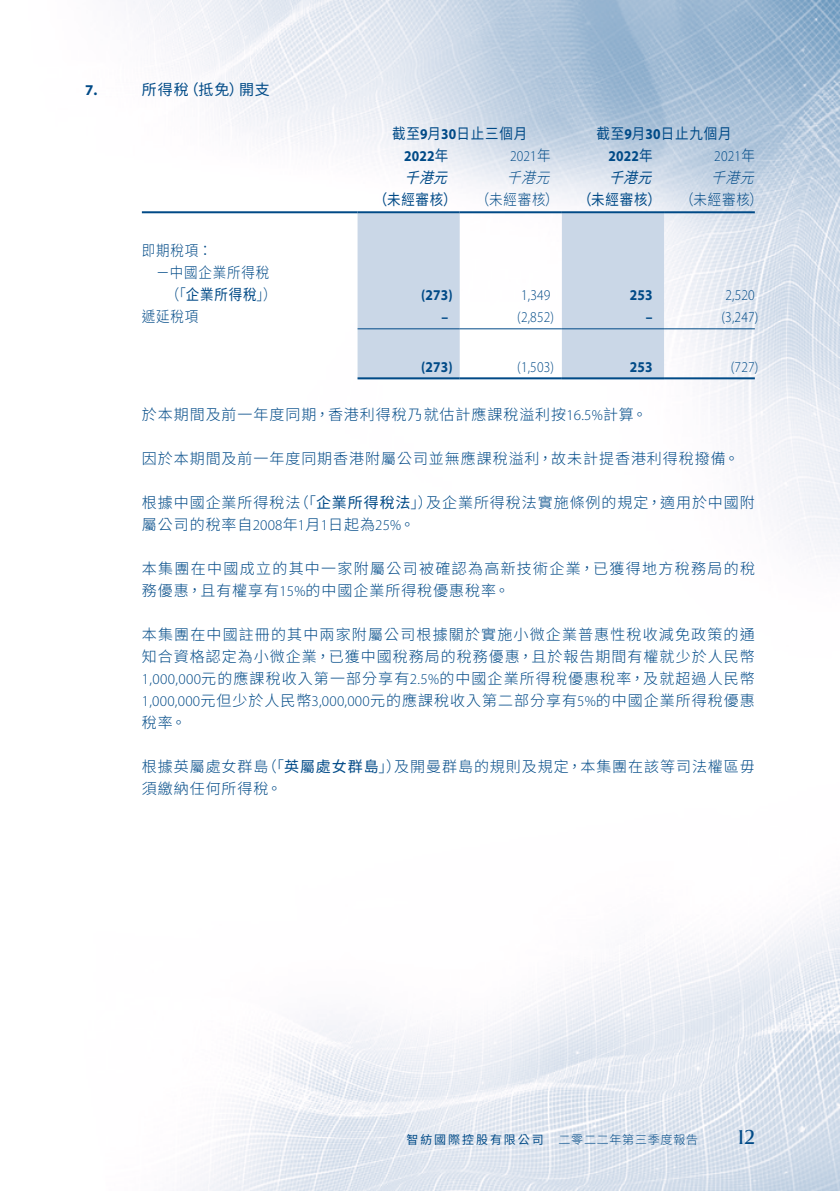
<style>
.page{position:relative;width:840px;height:1191px;background:#fff}
.page>*{position:absolute;margin:0;border:0;box-sizing:border-box;transform-origin:0 0}
.t1{font:22px "Collier";color:#004a87}
.Notes{font:300 15px/22px "Source Han Sans TC";letter-spacing:.06em;color:#004a87}
.Notes-2{font:300 15px/22px "Source Han Sans TC";letter-spacing:.085em;color:#004a87}
.Notes-3{font:300 15px "Myriad Pro";letter-spacing:.01em;color:#004a87;scale:.9 1}
.Notes-4{font:300 15px/22px "Source Han Sans TC";letter-spacing:.06em;color:#004a87;scale:.9 1}
.Notes-5{font:15px "Source Han Sans TC";letter-spacing:.06em;color:#004a87;scale:.9 1}
.Notes-6{font:700 15px "Myriad Pro";letter-spacing:.01em;color:#004a87;scale:.9 1}
.Notes_HD1{font:15px "Source Han Sans TC";letter-spacing:.06em;color:#004a87}
.Notes-7{font:italic 15px "Source Han Sans TC";color:#004a87;scale:.9 1}
.Notes-8{font:italic 300 15px "Source Han Sans TC";color:#004a87;scale:.9 1}
.Notes_HD1-2{font:700 15px "Myriad Pro";color:#004a87}
.t2{font:12px "Source Han Sans TC";letter-spacing:.16em;color:#004a87}
.s1{font-weight:400}
.s2{font-family:"Myriad Pro";font-weight:700}
.s3{font-family:"Source Han Sans TC";font-weight:400}
.s4{font-family:"Source Han Sans TC"}
.s5{font-family:"Myriad Pro"}
.s6{font-weight:300}
</style>
<div class="page">
<img style="left:133px;top:0;width:706px;height:1191px">
<svg style="left:357px;top:213px;width:306px;height:164px;fill:#cad7e7"></svg>
<hr style="left:142px;top:211px;width:215px;height:2px;background:#004a87">
<hr style="left:357px;top:211px;width:102px;height:2px;background:#004a87">
<hr style="left:459px;top:211px;width:102px;height:2px;background:#004a87">
<hr style="left:561px;top:211px;width:102px;height:2px;background:#004a87">
<hr style="left:663px;top:211px;width:91px;height:2px;background:#004a87">
<hr style="left:357px;top:328px;width:102px;height:1px;background:#004a87">
<hr style="left:459px;top:328px;width:102px;height:1px;background:#004a87">
<hr style="left:561px;top:328px;width:102px;height:1px;background:#004a87">
<hr style="left:663px;top:328px;width:91px;height:1px;background:#004a87">
<hr style="left:357px;top:377px;width:102px;height:2px;background:#004a87">
<hr style="left:459px;top:377px;width:102px;height:2px;background:#004a87">
<hr style="left:561px;top:377px;width:102px;height:2px;background:#004a87">
<hr style="left:663px;top:377px;width:91px;height:2px;background:#004a87">
<p class="Notes_HD1-2" style="left:85px;top:81px;width:14px">7.</p>
<p class="Notes_HD1" style="left:142px;top:81px;width:129px">所得稅（抵免）開支</p>
<p class="Notes-4" style="left:142px;top:239px;width:79px">即期稅項：</p>
<p class="Notes-4" style="left:166px;top:261px;width:125px;text-indent:-10px">－中國企業所得稅（「<span class="s1">企業所得稅</span>」）</p>
<p class="Notes-5" style="left:392px;top:125px;width:152px">截至<span class="s2">9</span>月<span class="s2">30</span>日止三個月</p>
<p class="Notes-5" style="left:596px;top:125px;width:152px">截至<span class="s2">9</span>月<span class="s2">30</span>日止九個月</p>
<p class="Notes-6" style="left:404px;top:147px;width:50px">2022<span class="s3">年</span></p>
<p class="Notes-3" style="left:509px;top:147px;width:46px">2021<span class="s4">年</span></p>
<p class="Notes-6" style="left:608px;top:147px;width:50px">2022<span class="s3">年</span></p>
<p class="Notes-3" style="left:714px;top:147px;width:46px">2021<span class="s4">年</span></p>
<p class="Notes-7" style="left:404px;top:169px;width:61px">千港元</p>
<p class="Notes-8" style="left:506px;top:169px;width:61px">千港元</p>
<p class="Notes-7" style="left:608px;top:169px;width:61px">千港元</p>
<p class="Notes-8" style="left:710px;top:169px;width:61px">千港元</p>
<p class="Notes-5" style="left:373px;top:191px;width:93px">（未經審核）</p>
<p class="Notes-4" style="left:475px;top:189px;width:94px">（未經審核）</p>
<p class="Notes-5" style="left:578px;top:191px;width:93px">（未經審核）</p>
<p class="Notes-4" style="left:679px;top:189px;width:94px">（未經審核）</p>
<p class="Notes-6" style="left:421px;top:285px;width:36px">(273)</p>
<p class="Notes-3" style="left:521px;top:285px;width:34px">1,349</p>
<p class="Notes-6" style="left:629px;top:285px;width:27px">253</p>
<p class="Notes-3" style="left:725px;top:285px;width:34px">2,520</p>
<p class="Notes-4" style="left:142px;top:305px;width:64px">遞延稅項</p>
<p class="Notes-6" style="left:441px;top:307px;width:9px">–</p>
<p class="Notes-3" style="left:517px;top:307px;width:42px">(2,852)</p>
<p class="Notes-6" style="left:645px;top:307px;width:9px">–</p>
<p class="Notes-3" style="left:721px;top:307px;width:42px">(3,247)</p>
<p class="Notes-6" style="left:421px;top:357px;width:36px">(273)</p>
<p class="Notes-3" style="left:517px;top:357px;width:42px">(1,503)</p>
<p class="Notes-6" style="left:629px;top:357px;width:27px">253</p>
<p class="Notes-3" style="left:730px;top:357px;width:32px">(727)</p>
<p class="Notes" style="left:142px;top:403px;width:506px">於本期間及前一年度同期，香港利得稅乃就估計應課稅溢利按<span class="s5">16.5%</span>計算。</p>
<p class="Notes" style="left:142px;top:447px;width:598px">因於本期間及前一年度同期香港附屬公司並無應課稅溢利，故未計提香港利得稅撥備。</p>
<p class="Notes" style="left:142px;top:491px;width:614px">根據中國企業所得稅法（「<span class="s1">企業所得稅法</span>」）及企業所得稅法實施條例的規定，適用於中國附屬公司的稅率自<span class="s5">2008</span>年<span class="s5">1</span>月<span class="s5">1</span>日起為<span class="s5">25%</span>。</p>
<p class="Notes-2" style="left:142px;top:557px;width:614px">本集團在中國成立的其中一家附屬公司被確認為高新技術企業，已獲得地方稅務局的稅務優惠，且有權享有<span class="s5">15%</span>的中國企業所得稅優惠稅率。</p>
<p class="Notes" style="left:142px;top:623px;width:614px;text-align:justify">本集團在中國註冊的其中兩家附屬公司根據關於實施小微企業普惠性稅收減免政策的通知合資格認定為小微企業，已獲中國稅務局的稅務優惠，且於報告期間有權就少於人民幣<span class="s5">1,000,000</span>元的應課稅收入第一部分享有<span class="s5">2.5%</span>的中國企業所得稅優惠稅率，及就超過人民幣<span class="s5">1,000,000</span>元但少於人民幣<span class="s5">3,000,000</span>元的應課稅收入第二部分享有<span class="s5">5%</span>的中國企業所得稅優惠稅率。</p>
<p class="Notes" style="left:142px;top:755px;width:614px">根據英屬處女群島（「<span class="s1">英屬處女群島</span>」）及開曼群島的規則及規定，本集團在該等司法權區毋須繳納任何所得稅。</p>
<p class="t2" style="left:406px;top:1133px;width:293px">智紡國際控股有限公司　<span class="s6">二零二二年第三季度報告</span></p>
<h1 class="t1" style="left:737px;top:1124px;width:18px">12</h1>
</div>
